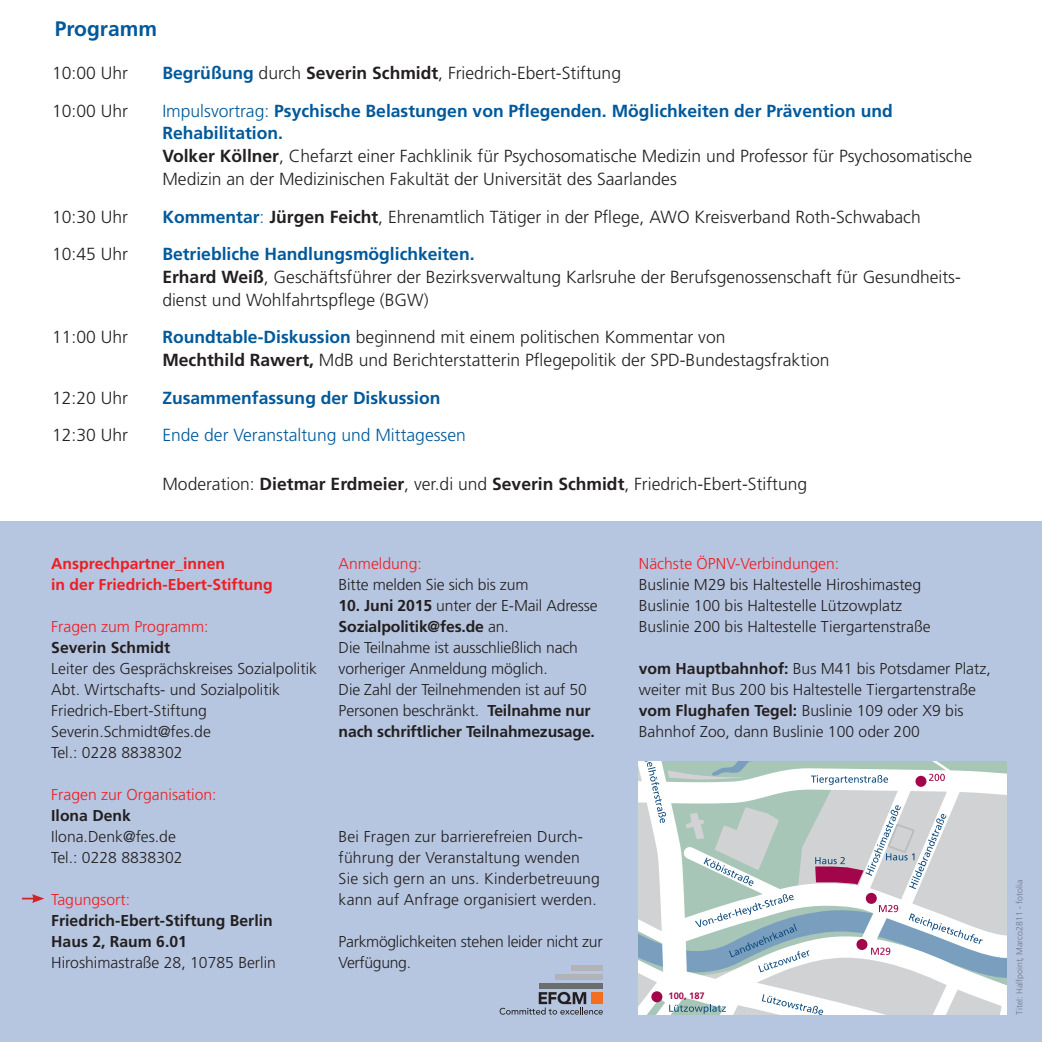
<style>
.page{position:relative;width:1042px;height:1042px;background:#fff}
.page>*{position:absolute;margin:0;border:0;box-sizing:border-box;transform-origin:0 0}
.t1{font:700 21px "Frutiger";color:#00599b}
.t2{font:300 17.5px/22.8px "Frutiger";color:#231f20}
.t3{font:300 17.5px "Frutiger";color:#00599b}
.t4{font:700 17.5px "Frutiger";color:#00599b}
.t5{font:300 15.75px/21px "Frutiger";color:#231f20}
.t6{font:300 15.75px "Frutiger";color:#ee1d23}
.t7{font:700 15.75px/21px "Frutiger";color:#231f20}
.t8{font:700 15.75px/21px "Frutiger";color:#ee1d23}
.t9{font:300 15.75px/21px "Frutiger";letter-spacing:-.02em;color:#231f20}
.t10{font:700 9.28px "Frutiger";color:#a2054a}
.t11{font:300 8.75px "Frutiger";color:#6e7789}
.s1{font-weight:700;color:#00599b}
.s2{font-weight:700}
.s3{color:#00599b}
</style>
<div class="page">
<div style="left:0;top:521px;width:1042px;height:521px;background:#b7c6e0"></div>
<svg style="left:22px;top:894px;width:22px;height:9px"></svg>
<svg style="left:499px;top:992px;width:104px;height:22px"></svg>
<div style="left:591px;top:992px;width:12px;height:12px;background:#f36e21"></div>
<div style="left:539px;top:983px;width:64px;height:6px;background:#6c6d70"></div>
<div style="left:555px;top:974px;width:48px;height:6px;background:#b2b3b7"></div>
<div style="left:571px;top:965px;width:32px;height:6px;background:#b2b3b7"></div>
<svg style="left:639px;top:761px;width:368px;height:253px"></svg>
<h1 class="t1" style="left:55px;top:20px;width:104px">Programm</h1>
<p class="t2" style="left:52px;top:63px;width:77px">10:00 Uhr</p>
<p class="t2" style="left:162px;top:63px;width:460px"><span class="s1">Begrüßung</span> durch <span class="s2">Severin Schmidt</span>, Friedrich-Ebert-Stiftung</p>
<p class="t2" style="left:52px;top:101px;width:77px">10:00 Uhr</p>
<p class="t2" style="left:162px;top:101px;width:811px"><span class="s3">Impulsvortrag:</span> <span class="s1">Psychische Belastungen von Pflegenden. Möglichkeiten der Prävention und Rehabilitation.<br></span><span class="s2">Volker Köllner</span>, Chefarzt einer Fachklinik für Psychosomatische Medizin und Professor für Psychosomatische Medizin an der Medizinischen Fakultät der Universität des Saarlandes</p>
<p class="t2" style="left:52px;top:206px;width:77px">10:30 Uhr</p>
<p class="t2" style="left:162px;top:206px;width:760px"><span class="s1">Kommentar</span><span class="s3">:</span> <span class="s2">Jürgen Feicht</span>, Ehrenamtlich Tätiger in der Pflege, AWO Kreisverband Roth-Schwabach</p>
<p class="t2" style="left:52px;top:244px;width:77px">10:45 Uhr</p>
<p class="t2" style="left:162px;top:244px;width:800px"><span class="s1">Betriebliche Handlungsmöglichkeiten.<br></span><span class="s2">Erhard Weiß</span>, Geschäftsführer der Bezirksverwaltung Karlsruhe der Berufsgenossenschaft für Gesundheits&shy;dienst und Wohlfahrtspflege (BGW)</p>
<p class="t2" style="left:52px;top:327px;width:77px">11:00 Uhr</p>
<p class="t2" style="left:162px;top:327px;width:669px"><span class="s1">Roundtable-Diskussion</span> beginnend mit einem politischen Kommentar von<br><span class="s2">Mechthild Rawert,</span> MdB und Berichterstatterin Pflegepolitik der SPD-Bundestagsfraktion</p>
<p class="t2" style="left:52px;top:388px;width:77px">12:20 Uhr</p>
<p class="t4" style="left:162px;top:391px;width:280px">Zusammenfassung der Diskussion</p>
<p class="t2" style="left:52px;top:425px;width:77px">12:30 Uhr</p>
<p class="t3" style="left:162px;top:428px;width:305px">Ende der Veranstaltung und Mittagessen</p>
<p class="t2" style="left:162px;top:473px;width:646px">Moderation: <span class="s2">Dietmar Erdmeier</span>, ver.di und <span class="s2">Severin Schmidt</span>, Friedrich-Ebert-Stiftung</p>
<p class="t8" style="left:51px;top:554px;width:223px">Ansprechpartner_innen<br>in der Friedrich-Ebert-Stiftung</p>
<p class="t6" style="left:51px;top:620px;width:159px">Fragen zum Programm:</p>
<p class="t7" style="left:51px;top:638px;width:121px">Severin Schmidt</p>
<p class="t5" style="left:51px;top:659px;width:267px">Leiter des Gesprächskreises Sozialpolitik<br>Abt. Wirtschafts- und Sozialpolitik<br>Friedrich-Ebert-Stiftung<br>Severin.Schmidt@fes.de<br>Tel.: 0228 8838302</p>
<p class="t6" style="left:51px;top:788px;width:167px">Fragen zur Organisation:</p>
<p class="t7" style="left:51px;top:806px;width:81px">Ilona Denk</p>
<p class="t5" style="left:51px;top:827px;width:133px">Ilona.Denk@fes.de<br>Tel.: 0228 8838302</p>
<p class="t6" style="left:51px;top:893px;width:80px">Tagungsort:</p>
<p class="t7" style="left:51px;top:911px;width:223px">Friedrich-Ebert-Stiftung Berlin<br>Haus 2, Raum 6.01</p>
<p class="t5" style="left:51px;top:953px;width:226px">Hiroshimastraße 28, 10785 Berlin</p>
<p class="t6" style="left:339px;top:557px;width:85px">Anmeldung:</p>
<p class="t5" style="left:339px;top:575px;width:191px">Bitte melden Sie sich bis zum</p>
<p class="t5" style="left:339px;top:596px;width:261px"><span class="s2">10. Juni 2015</span> unter der E-Mail Adresse <span class="s2">Sozialpolitik@fes.de</span> an.<br>Die Teilnahme ist ausschließlich nach vorheriger Anmeldung möglich.<br>Die Zahl der Teilnehmenden ist auf 50<br>Personen beschränkt. <span class="s2">Teilnahme nur nach schriftlicher Teilnahmezusage.</span></p>
<p class="t5" style="left:339px;top:827px;width:263px">Bei Fragen zur barrierefreien Durch&shy;führung der Veranstaltung wenden Sie sich gern an uns. Kinderbetreuung kann auf Anfrage organisiert werden.</p>
<p class="t9" style="left:339px;top:932px;width:265px">Parkmöglichkeiten stehen leider nicht zur<br>Verfügung.</p>
<p class="t6" style="left:639px;top:557px;width:202px">Nächste ÖPNV-Verbindungen:</p>
<p class="t5" style="left:639px;top:575px;width:293px">Buslinie M29 bis Haltestelle Hiroshimasteg<br>Buslinie 100 bis Haltestelle Lützowplatz<br>Buslinie 200 bis Haltestelle Tiergartenstraße</p>
<p class="t5" style="left:639px;top:659px;width:353px"><span class="s2">vom Hauptbahnhof:</span> Bus M41 bis Potsdamer Platz, weiter mit Bus 200 bis Haltestelle Tiergartenstraße <span class="s2">vom Flughafen Tegel:</span> Buslinie 109 oder X9 bis Bahnhof Zoo, dann Buslinie 100 oder 200</p>
<p class="t10" style="left:668px;top:992px;width:38px">100, 187</p>
<p class="t11" style="left:1016px;top:1014px;width:136px;rotate:-90deg">Titel: Halfpoint, Marco2811 - fotolia</p>
</div>
